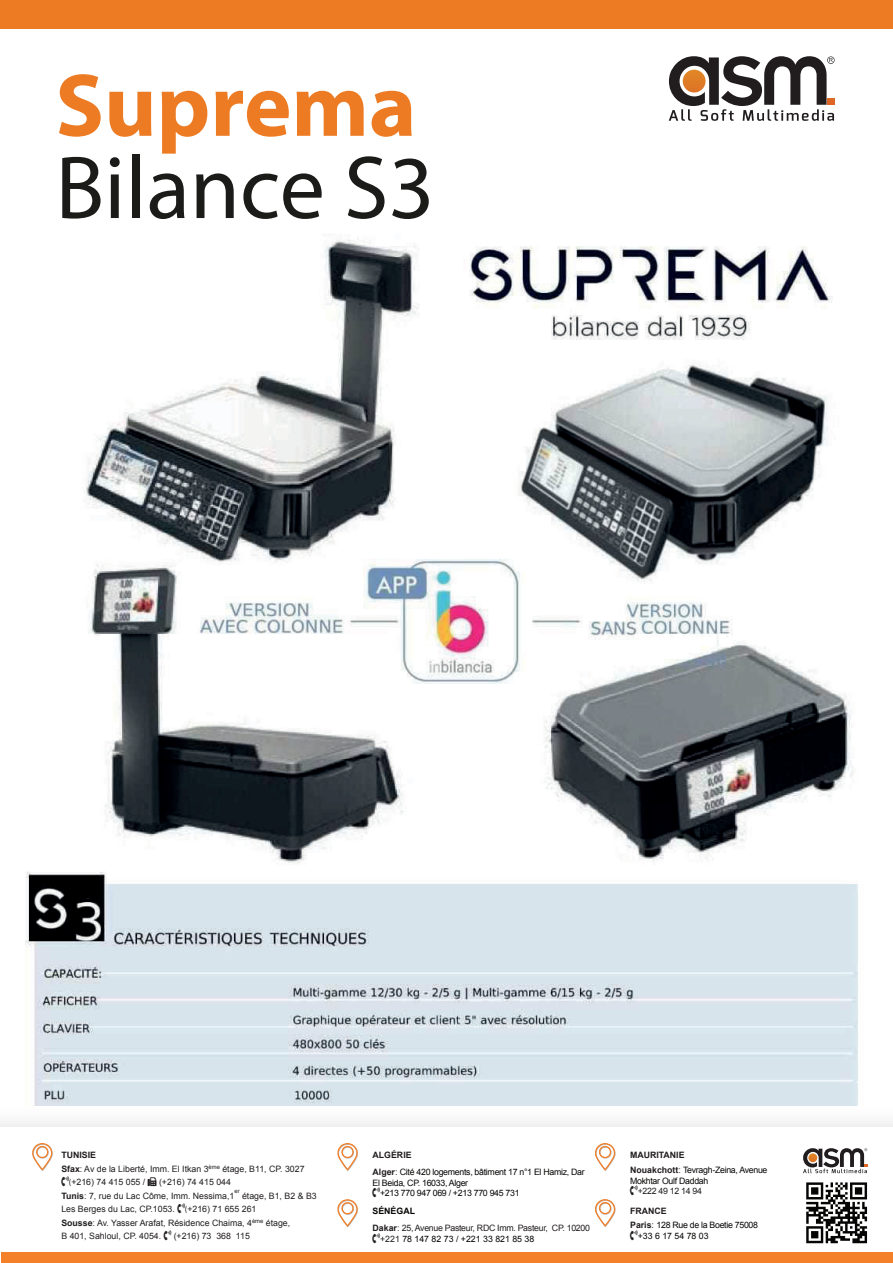
<style>
.page{position:relative;width:893px;height:1263px;background:#fff}
.page>*{position:absolute;margin:0;border:0;box-sizing:border-box;transform-origin:0 0}
.t1{font:90px "Myriad Pro";color:#1b1c19}
.t2{font:700 90px "Myriad Pro";color:#ed7b23}
.t3{font:8.85px/13.5px "Arial";color:#211d1e}
.t4{font:8.85px/16.6px "Arial";letter-spacing:-.035em;color:#050504}
.t5{font:8.85px/16.6px "Arial";letter-spacing:-.035em;color:#211d1e}
.t6{font:700 8.85px/15.1px "Arial";color:#211d1e}
.t7{font:8.85px "Arial";color:#050504}
.t8{font:5.85px "Arial";color:#211d1e}
.s1{font-weight:700}
.s2{font-family:"Myriad Pro"}
.s3{font-weight:700;color:#211d1e}
.s4{color:#211d1e}
.s5{font-weight:700;color:#050504}
.s6{font-weight:400}
.s7{font-weight:400;color:#050504}
</style>
<div class="page">
<img style="left:25px;top:238px;width:833px;height:861px">
<svg style="left:669px;top:56px;width:166px;height:65px"></svg>
<div style="left:0;top:0;width:893px;height:28px;background:#ed7b23"></div>
<div style="left:1px;top:1252px;width:892px;height:11px;background:#f4812a"></div>
<svg style="left:1px;top:1099px;width:892px;height:27px"></svg>
<svg style="left:337px;top:1143px;width:21px;height:28px"></svg>
<svg style="left:595px;top:1143px;width:21px;height:28px"></svg>
<svg style="left:595px;top:1199px;width:21px;height:28px"></svg>
<svg style="left:337px;top:1199px;width:21px;height:28px"></svg>
<svg style="left:806px;top:1182px;width:61px;height:61px"></svg>
<svg style="left:803px;top:1148px;width:64px;height:25px"></svg>
<div style="left:0;top:154px;width:308px;height:131px;background:#fff"></div>
<svg style="left:32px;top:1143px;width:21px;height:28px"></svg>
<h1 class="t2" style="left:55px;top:55px;width:363px">Suprema</h1>
<h1 class="t1" style="left:55px;top:132px;width:381px">Bilance S3</h1>
<p class="t6" style="left:61px;top:1148px;width:36px">TUNISIE</p>
<p class="t3" style="left:61px;top:1162px;width:245px"><span class="s1">Sfax</span>: Av de la Liberté, Imm. El Itkan 3<sup>ème</sup> étage, B11, CP. 3027</p>
<p class="t3" style="left:69px;top:1175px;width:78px"><span class="s2">(</span>+216) 74 415 055 /</p>
<p class="t3" style="left:61px;top:1175px;width:175px;text-indent:98px">(+216) 74 415 044<br><span class="s1">Tunis</span>: 7, rue du Lac Côme, Imm. Nessima,1</p>
<p class="t8" style="left:234px;top:1186px;width:7px">er</p>
<p class="t3" style="left:61px;top:1189px;width:257px;text-indent:181px">étage, B1, B2 &amp; B3<br>Les Berges du Lac, CP.1053. <span class="s2">(</span>+216) 71 655 261<br><span class="s1">Sousse</span>: Av. Yasser Arafat, Résidence Chaima, 4<sup>ème</sup> étage,<br>B 401, Sahloul, CP. 4054.</p>
<p class="t3" style="left:174px;top:1229px;width:78px">(+216) 73 368 115</p>
<p class="t4" style="left:373px;top:1147px;width:214px"><span class="s3">ALGÉRIE<br>Alger</span><span class="s4">:</span> Cité 420 logements, bâtiment 17 n°1 El Hamiz, Dar</p>
<p class="t4" style="left:380px;top:1177px;width:141px;line-height:10.6px;text-indent:-8px">El Beida, CP. 16033, Alger<br>+213 770 947 069 / +213 770 945 731</p>
<p class="t5" style="left:373px;top:1203px;width:219px"><span class="s5">SÉNÉGAL<br></span><span class="s1">Dakar</span>: 25, Avenue Pasteur, RDC Imm. Pasteur, CP. 10200</p>
<p class="t7" style="left:380px;top:1233px;width:156px"><span class="s4">+221</span> 78 147 82 73 / +221 33 821 85 38</p>
<p class="t6" style="left:630px;top:1148px;width:139px">MAURITANIE<br>Nouakchott<span class="s6">:</span> <span class="s7">Tevragh-Zeina, Avenue</span></p>
<p class="t4" style="left:630px;top:1172px;width:80px">Mokhtar Oulf Daddah</p>
<p class="t5" style="left:638px;top:1183px;width:66px">+222 49 12 14 94</p>
<p class="t4" style="left:630px;top:1204px;width:129px;line-height:13.6px"><span class="s3">FRANCE<br>Paris</span><span class="s4">:</span> 128 Rue de la Boetie 75008</p>
<p class="t4" style="left:638px;top:1227px;width:73px">+33 6 17 54 78 03</p>
</div>
